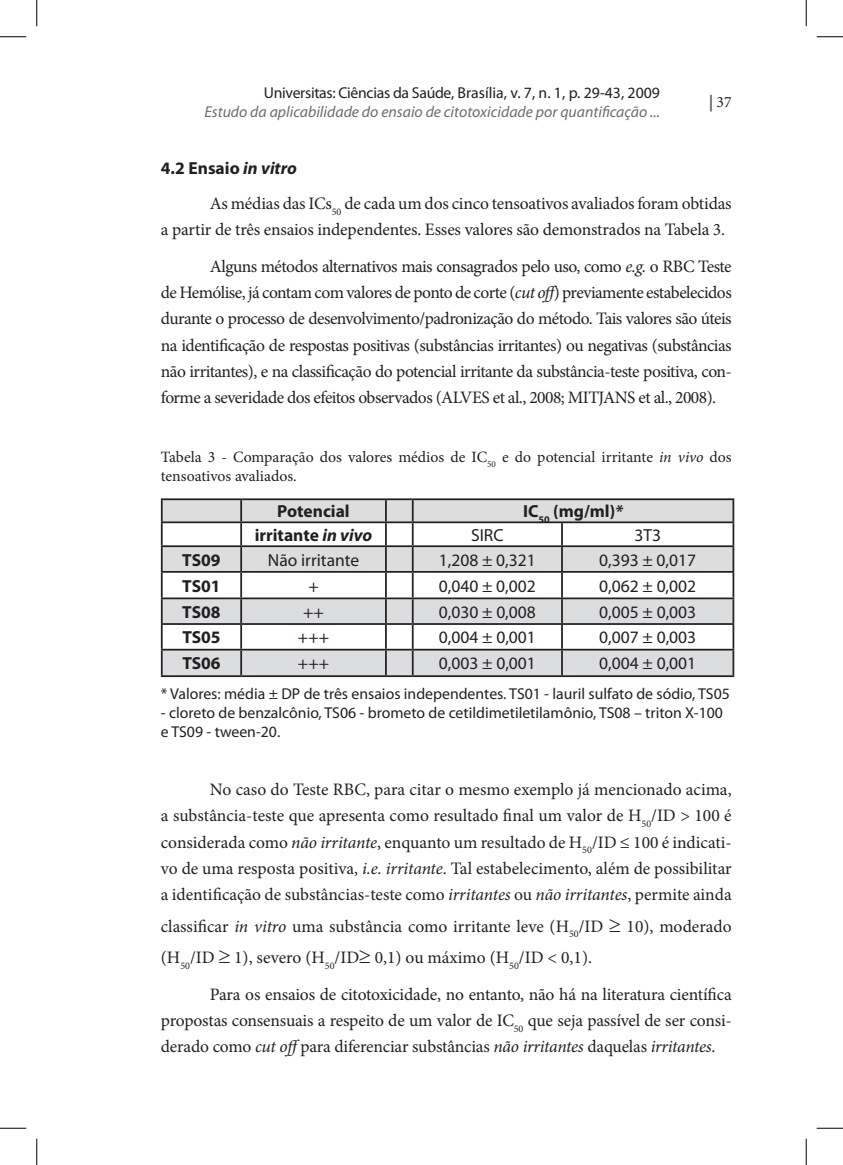
<style>
.page{position:relative;width:843px;height:1165px;background:#fff}
.page>*{position:absolute;margin:0;border:0;box-sizing:border-box;transform-origin:0 0}
.t1{font:17.5px/26.2px "Minion Pro";letter-spacing:-.01em;color:#231f20;text-align:justify}
.t2{font:17.5px "Myriad Pro";color:#231f20}
.t3{font:700 17.5px "Myriad Pro";color:#231f20}
.t4{font:15.75px/18.9px "Myriad Pro";color:#231f20}
.t5{font:15.75px/18.9px "Minion Pro";color:#231f20}
.t6{font:italic 15.75px "Myriad Pro";color:#6c6d70}
.t7{font:15.75px "Myriad Pro";letter-spacing:-.02em;color:#231f20}
.s1{color:#808285}
.s2{font-style:italic}
</style>
<div class="page">
<svg style="left:710px;top:95px;width:1px;height:17px"></svg>
<svg style="left:163px;top:500px;width:569px;height:175px;fill:#dcdddf"></svg>
<hr style="left:161px;top:498px;width:80px;height:2px;background:#231f20">
<hr style="left:161px;top:500px;width:2px;height:21px;background:#231f20">
<hr style="left:241px;top:498px;width:145px;height:2px;background:#231f20">
<hr style="left:240px;top:500px;width:2px;height:21px;background:#231f20">
<hr style="left:386px;top:498px;width:26px;height:2px;background:#231f20">
<hr style="left:385px;top:500px;width:2px;height:21px;background:#231f20">
<hr style="left:412px;top:498px;width:150px;height:2px;background:#231f20">
<hr style="left:562px;top:498px;width:172px;height:2px;background:#231f20">
<hr style="left:732px;top:500px;width:2px;height:21px;background:#231f20">
<hr style="left:161px;top:521px;width:80px;height:2px;background:#231f20">
<hr style="left:161px;top:523px;width:2px;height:22px;background:#231f20">
<hr style="left:241px;top:521px;width:145px;height:2px;background:#231f20">
<hr style="left:240px;top:523px;width:2px;height:22px;background:#231f20">
<hr style="left:385px;top:523px;width:2px;height:22px;background:#231f20">
<hr style="left:412px;top:521px;width:150px;height:2px;background:#231f20">
<hr style="left:562px;top:521px;width:172px;height:2px;background:#231f20">
<hr style="left:732px;top:523px;width:2px;height:22px;background:#231f20">
<hr style="left:161px;top:545px;width:80px;height:2px;background:#231f20">
<hr style="left:161px;top:547px;width:2px;height:24px;background:#231f20">
<hr style="left:241px;top:545px;width:145px;height:2px;background:#231f20">
<hr style="left:240px;top:547px;width:2px;height:24px;background:#231f20">
<hr style="left:385px;top:547px;width:2px;height:24px;background:#231f20">
<hr style="left:412px;top:545px;width:150px;height:2px;background:#231f20">
<hr style="left:562px;top:545px;width:172px;height:2px;background:#231f20">
<hr style="left:732px;top:547px;width:2px;height:24px;background:#231f20">
<hr style="left:161px;top:571px;width:80px;height:2px;background:#231f20">
<hr style="left:161px;top:573px;width:2px;height:24px;background:#231f20">
<hr style="left:241px;top:571px;width:145px;height:2px;background:#231f20">
<hr style="left:240px;top:573px;width:2px;height:24px;background:#231f20">
<hr style="left:385px;top:573px;width:2px;height:24px;background:#231f20">
<hr style="left:412px;top:571px;width:150px;height:2px;background:#231f20">
<hr style="left:562px;top:571px;width:172px;height:2px;background:#231f20">
<hr style="left:732px;top:573px;width:2px;height:24px;background:#231f20">
<hr style="left:161px;top:597px;width:80px;height:2px;background:#231f20">
<hr style="left:161px;top:599px;width:2px;height:24px;background:#231f20">
<hr style="left:241px;top:597px;width:145px;height:2px;background:#231f20">
<hr style="left:240px;top:599px;width:2px;height:24px;background:#231f20">
<hr style="left:385px;top:599px;width:2px;height:24px;background:#231f20">
<hr style="left:412px;top:597px;width:150px;height:2px;background:#231f20">
<hr style="left:562px;top:597px;width:172px;height:2px;background:#231f20">
<hr style="left:732px;top:599px;width:2px;height:24px;background:#231f20">
<hr style="left:161px;top:623px;width:80px;height:2px;background:#231f20">
<hr style="left:161px;top:625px;width:2px;height:24px;background:#231f20">
<hr style="left:241px;top:623px;width:145px;height:2px;background:#231f20">
<hr style="left:240px;top:625px;width:2px;height:24px;background:#231f20">
<hr style="left:385px;top:625px;width:2px;height:24px;background:#231f20">
<hr style="left:412px;top:623px;width:150px;height:2px;background:#231f20">
<hr style="left:562px;top:623px;width:172px;height:2px;background:#231f20">
<hr style="left:732px;top:625px;width:2px;height:24px;background:#231f20">
<hr style="left:161px;top:649px;width:80px;height:1px;background:#231f20">
<hr style="left:161px;top:650px;width:2px;height:25px;background:#231f20">
<hr style="left:241px;top:649px;width:145px;height:1px;background:#231f20">
<hr style="left:240px;top:650px;width:2px;height:25px;background:#231f20">
<hr style="left:385px;top:650px;width:2px;height:25px;background:#231f20">
<hr style="left:412px;top:649px;width:150px;height:1px;background:#231f20">
<svg style="left:386px;top:500px;width:27px;height:175px"></svg>
<hr style="left:562px;top:649px;width:172px;height:1px;background:#231f20">
<svg style="left:561px;top:523px;width:1px;height:152px"></svg>
<hr style="left:732px;top:650px;width:2px;height:25px;background:#231f20">
<hr style="left:161px;top:675px;width:80px;height:2px;background:#231f20">
<hr style="left:241px;top:675px;width:145px;height:2px;background:#231f20">
<hr style="left:386px;top:675px;width:26px;height:2px;background:#231f20">
<hr style="left:412px;top:675px;width:150px;height:2px;background:#231f20">
<hr style="left:562px;top:675px;width:172px;height:2px;background:#231f20">
<svg style="left:0;top:36px;width:26px;height:1px"></svg>
<svg style="left:816px;top:36px;width:26px;height:1px"></svg>
<svg style="left:0;top:1128px;width:26px;height:1px"></svg>
<svg style="left:816px;top:1128px;width:26px;height:1px"></svg>
<svg style="left:36px;top:0;width:1px;height:26px"></svg>
<svg style="left:36px;top:1139px;width:1px;height:26px"></svg>
<svg style="left:805px;top:0;width:1px;height:26px"></svg>
<svg style="left:805px;top:1139px;width:1px;height:26px"></svg>
<p class="t7" style="left:264px;top:83px;width:397px">Universitas: Ciências da Saúde, Brasília, v. 7, n. 1, p. 29-43, 2009</p>
<p class="t6" style="left:204px;top:102px;width:457px">Estudo da aplicabilidade do ensaio de citotoxicidade por quantificação ...</p>
<p class="t5" style="left:708px;top:93px;width:24px"><span class="s1">|</span> 37</p>
<p class="t3" style="left:161px;top:157px;width:138px">4.2 Ensaio <span class="s2">in vitro</span></p>
<p class="t1" style="left:161px;top:190px;width:572px;text-indent:49px">As médias das ICs<sub>50</sub> de cada um dos cinco tensoativos avaliados foram obtidas a partir de três ensaios independentes. Esses valores são demonstrados na Tabela 3.</p>
<p class="t1" style="left:161px;top:253px;width:572px;text-indent:49px">Alguns métodos alternativos mais consagrados pelo uso, como <span class="s2">e.g.</span> o RBC Teste de Hemólise, já contam com valores de ponto de corte (<span class="s2">cut off</span>) previamente estabelecidos durante o processo de desenvolvimento/padronização do método. Tais valores são úteis na identificação de respostas positivas (substâncias irritantes) ou negativas (substâncias não irritantes), e na classificação do potencial irritante da substância-teste positiva, con&shy;forme a severidade dos efeitos observados (ALVES et al., 2008; MITJANS et al., 2008).</p>
<p class="t5" style="left:161px;top:448px;width:572px">Tabela 3 - Comparação dos valores médios de IC<sub>50</sub> e do potencial irritante <span class="s2">in vivo</span> dos tensoativos avaliados.</p>
<p class="t3" style="left:277px;top:500px;width:74px">Potencial</p>
<p class="t3" style="left:523px;top:500px;width:102px">IC<sub>50</sub> (mg/ml)<span class="s2">*</span></p>
<p class="t3" style="left:254px;top:523px;width:119px">irritante <span class="s2">in vivo</span></p>
<p class="t2" style="left:471px;top:524px;width:34px">SIRC</p>
<p class="t2" style="left:634px;top:524px;width:28px">3T3</p>
<p class="t3" style="left:182px;top:548px;width:40px">TS09</p>
<p class="t2" style="left:268px;top:549px;width:93px">Não irritante</p>
<p class="t2" style="left:439px;top:549px;width:98px">1,208 ± 0,321</p>
<p class="t2" style="left:599px;top:549px;width:98px">0,393 ± 0,017</p>
<p class="t3" style="left:182px;top:574px;width:40px">TS01</p>
<p class="t2" style="left:308px;top:575px;width:12px">+</p>
<p class="t2" style="left:439px;top:575px;width:98px">0,040 ± 0,002</p>
<p class="t2" style="left:599px;top:575px;width:98px">0,062 ± 0,002</p>
<p class="t3" style="left:182px;top:600px;width:40px">TS08</p>
<p class="t2" style="left:303px;top:601px;width:22px">++</p>
<p class="t2" style="left:439px;top:601px;width:98px">0,030 ± 0,008</p>
<p class="t2" style="left:599px;top:601px;width:98px">0,005 ± 0,003</p>
<p class="t3" style="left:182px;top:626px;width:40px">TS05</p>
<p class="t2" style="left:298px;top:627px;width:33px">+++</p>
<p class="t2" style="left:439px;top:627px;width:98px">0,004 ± 0,001</p>
<p class="t2" style="left:599px;top:627px;width:98px">0,007 ± 0,003</p>
<p class="t3" style="left:182px;top:652px;width:40px">TS06</p>
<p class="t2" style="left:298px;top:653px;width:33px">+++</p>
<p class="t2" style="left:439px;top:653px;width:98px">0,003 ± 0,001</p>
<p class="t2" style="left:599px;top:653px;width:98px">0,004 ± 0,001</p>
<p class="t4" style="left:161px;top:684px;width:570px">* Valores: média ± DP de três ensaios independentes. TS01 - lauril sulfato de sódio, TS05</p>
<p class="t4" style="left:161px;top:703px;width:563px">- cloreto de benzalcônio, TS06 - brometo de cetildimetiletilamônio, TS08 – triton X-100 e TS09 - tween-20.</p>
<p class="t1" style="left:161px;top:776px;width:572px;text-indent:49px">No caso do Teste RBC, para citar o mesmo exemplo já mencionado acima, a substância-teste que apresenta como resultado final um valor de H<sub>50</sub>/ID &gt; 100 é considerada como <span class="s2">não irritante</span>, enquanto um resultado de H<sub>50</sub>/ID ≤ 100 é indicati&shy;vo de uma resposta positiva, <span class="s2">i.e. irritante</span>. Tal estabelecimento, além de possibilitar a identificação de substâncias-teste como <span class="s2">irritantes</span> ou <span class="s2">não irritantes</span>, permite ainda</p>
<p class="t1" style="left:161px;top:910px;width:572px;line-height:31.5px">classificar <span class="s2">in vitro</span> uma substância como irritante leve (H<sub>50</sub>/ID ≥ 10), moderado (H<sub>50</sub>/ID ≥ 1), severo (H<sub>50</sub>/ID≥ 0,1) ou máximo (H<sub>50</sub>/ID &lt; 0,1).</p>
<p class="t1" style="left:161px;top:981px;width:572px;text-indent:49px">Para os ensaios de citotoxicidade, no entanto, não há na literatura científica propostas consensuais a respeito de um valor de IC<sub>50</sub> que seja passível de ser consi&shy;derado como <span class="s2">cut off</span>para diferenciar substâncias <span class="s2">não irritantes</span> daquelas <span class="s2">irritantes</span>.</p>
</div>
